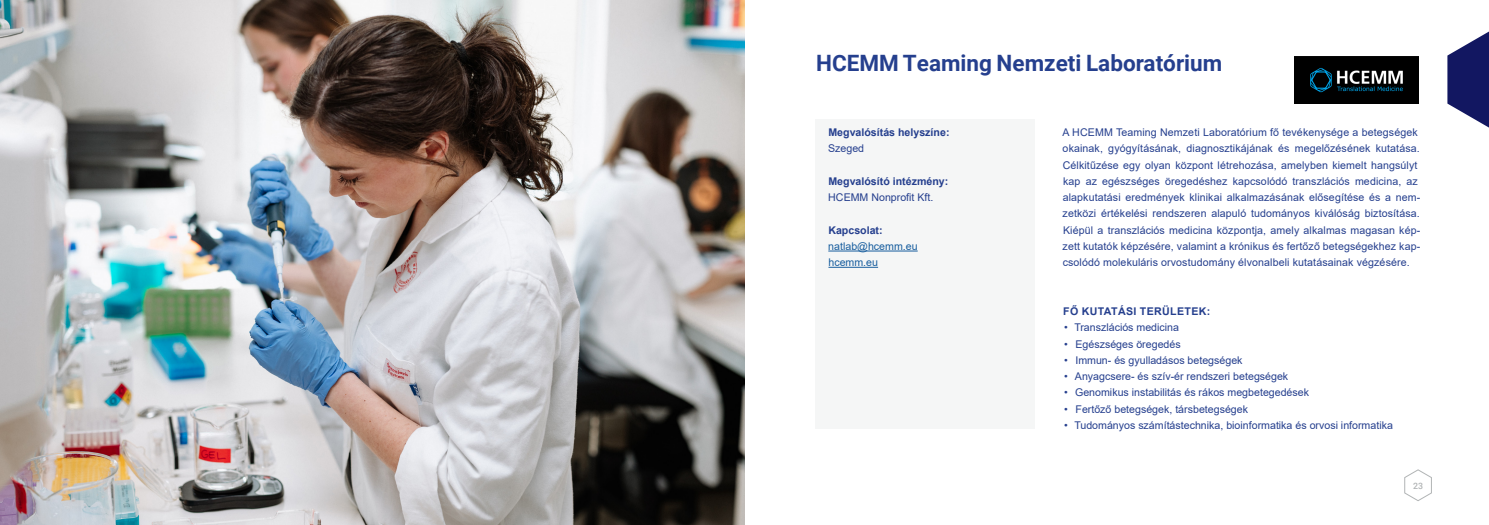
<style>
.page{position:relative;width:1489px;height:525px;background:#fff}
.page>*{position:absolute;margin:0;border:0;box-sizing:border-box;transform-origin:0 0}
.cím{font:700 22.5px "Roboto";color:#253f8e}
.body_8_5_13{font:10.62px/16.2px "Arial";letter-spacing:.01em;color:#253f8e}
.t1{font:700 10.62px "Arial";color:#253f8e}
.t2{font:10.62px "Arial";color:#175d9e}
.t3{font:700 10.62px "Arial";letter-spacing:.035em;color:#253f8e}
.t4{font:500 8.75px "Roboto";color:#b1b4b5}
</style>
<div class="page">
<svg style="left:1404px;top:469px;width:28px;height:32px"></svg>
<svg style="left:1447px;top:32px;width:41px;height:95px"></svg>
<img style="left:0;top:0;width:744px;height:524px">
<div style="left:815px;top:120px;width:220px;height:308px;background:#f5f6f6"></div>
<hr style="left:828px;top:250px;width:89px;height:1px;background:#175d9e">
<hr style="left:828px;top:267px;width:50px;height:1px;background:#175d9e">
<img style="left:1294px;top:56px;width:123px;height:47px">
<p class="cím" style="left:816px;top:47px;width:407px">HCEMM Teaming Nemzeti Laboratórium</p>
<p class="t1" style="left:828px;top:125px;width:123px">Megvalósítás helyszíne:</p>
<p class="body_8_5_13" style="left:828px;top:140px;width:38px">Szeged</p>
<p class="t1" style="left:828px;top:173px;width:121px">Megvalósító intézmény:</p>
<p class="body_8_5_13" style="left:828px;top:189px;width:107px">HCEMM Nonprofit Kft.</p>
<p class="t1" style="left:828px;top:222px;width:56px">Kapcsolat:</p>
<p class="t2" style="left:828px;top:239px;width:91px">natlab@hcemm.eu</p>
<p class="t2" style="left:828px;top:255px;width:51px">hcemm.eu</p>
<p class="body_8_5_13" style="left:1062px;top:124px;width:359px">A HCEMM Teaming Nemzeti Laboratórium fő tevékenysége a betegségek okainak, gyógyításának, diagnosztikájának és megelőzésének kutatása.<br>Célkitűzése egy olyan központ létrehozása, amelyben kiemelt hangsúlyt kap az egészséges öregedéshez kapcsolódó transzlációs medicina, az alapkutatási eredmények klinikai alkalmazásának elősegítése és a nem&shy;zetközi értékelési rendszeren alapuló tudományos kiválóság biztosítása.<br>Kiépül a transzlációs medicina központja, amely alkalmas magasan kép&shy;zett kutatók képzésére, valamint a krónikus és fertőző betegségekhez kap&shy;csolódó molekuláris orvostudomány élvonalbeli kutatásainak végzésére.</p>
<p class="t3" style="left:1063px;top:303px;width:148px">FŐ KUTATÁSI TERÜLETEK:</p>
<p class="body_8_5_13" style="left:1064px;top:319px;width:116px">• Transzlációs medicina</p>
<p class="body_8_5_13" style="left:1064px;top:335px;width:118px">• Egészséges öregedés</p>
<p class="body_8_5_13" style="left:1064px;top:351px;width:180px">• Immun- és gyulladásos betegségek</p>
<p class="body_8_5_13" style="left:1064px;top:368px;width:225px">• Anyagcsere- és szív-ér rendszeri betegségek</p>
<p class="body_8_5_13" style="left:1064px;top:384px;width:246px">• Genomikus instabilitás és rákos megbetegedések</p>
<p class="body_8_5_13" style="left:1064px;top:400px;width:185px">• Fertőző betegségek, társbetegségek</p>
<p class="body_8_5_13" style="left:1064px;top:416px;width:330px">• Tudományos számítástechnika, bioinformatika és orvosi informatika</p>
<p class="t4" style="left:1412px;top:479px;width:11px">23</p>
</div>
